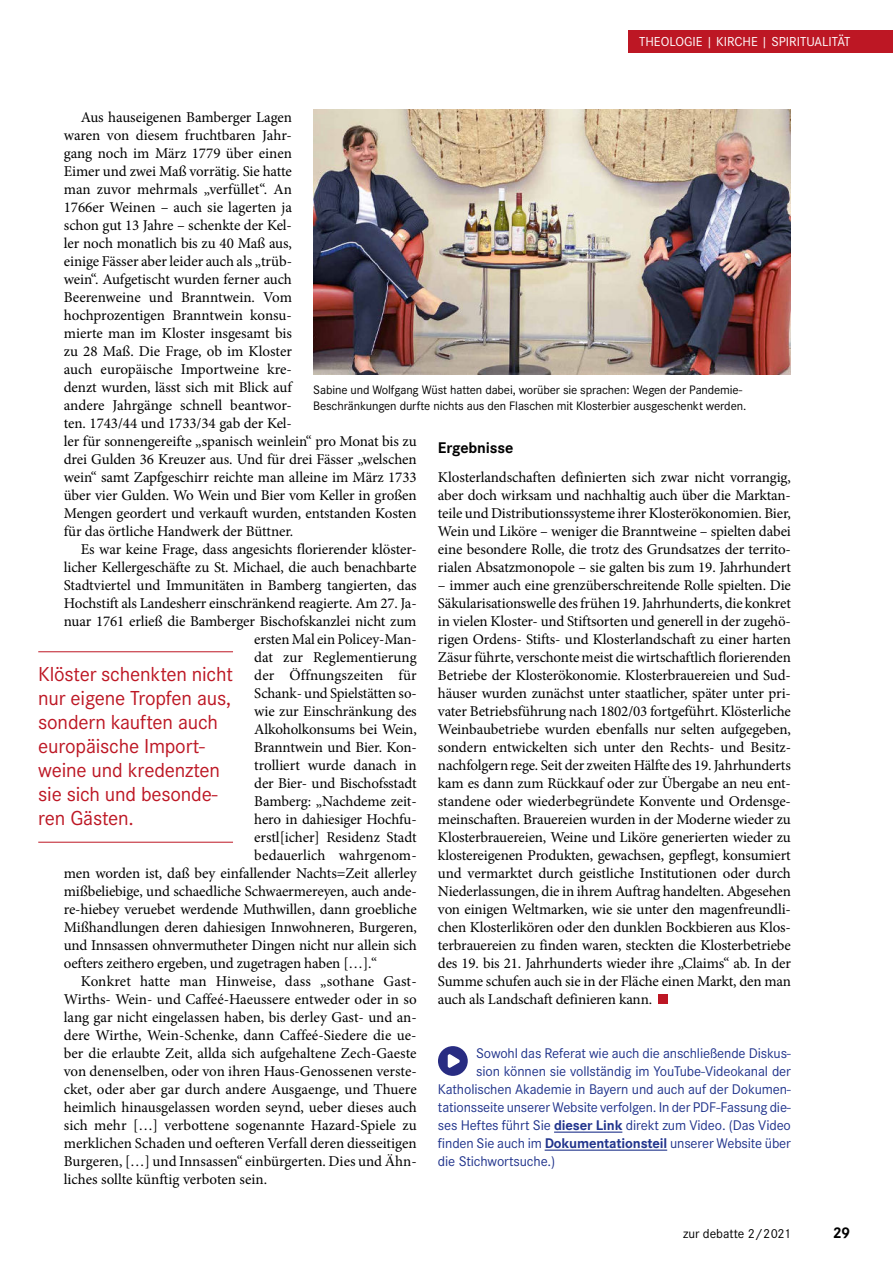
<style>
.page{position:relative;width:893px;height:1263px;background:#fff}
.page>*{position:absolute;margin:0;border:0;box-sizing:border-box;transform-origin:0 0}
.t1{font:21px/24px "Corporate S";letter-spacing:-.01em;color:#bd1724}
.t2{font:700 16.05px "Corporate S";letter-spacing:-.01em;color:#000}
.t3{font:15px/18px "Minion Pro";letter-spacing:-.005em;color:#000;text-align:justify}
.t4{font:14.55px "Corporate S";letter-spacing:-.01em;color:#21348c}
.t5{font:13.5px "Corporate S";color:#fff}
.t6{font:13.5px "Corporate S";color:#000}
.t7{font:12.75px/16px "Corporate S";letter-spacing:-.01em;color:#000}
.s1{font-weight:700}
</style>
<div class="page">
<hr style="left:554px;top:1131px;width:68px;height:2px;background:#21348c">
<hr style="left:545px;top:1149px;width:122px;height:2px;background:#21348c">
<div style="left:658px;top:994px;width:10px;height:10px;background:#bd1724"></div>
<div style="left:438px;top:1046px;width:30px;height:30px;background:#282c82;border-radius:50%"></div>
<svg style="left:447px;top:1054px;width:13px;height:14px"></svg>
<hr style="left:38px;top:651px;width:195px;height:1px;background:#bd1724">
<hr style="left:38px;top:842px;width:195px;height:1px;background:#bd1724">
<img style="left:313px;top:109px;width:478px;height:266px">
<div style="left:628px;top:30px;width:265px;height:23px;background:#bd1724"></div>
<p class="t5" style="left:639px;top:34px;width:213px">THEOLOGIE | KIRCHE | SPIRITUALITÄT</p>
<p class="t3" style="left:64px;top:109px;width:354px;text-align:left;text-indent:17px">Aus hauseigenen Bamberger Lagen<br>waren von diesem fruchtbaren Jahr-<br>gang noch im März 1779 über einen<br>Eimer und zwei Maß vorrätig. Sie hatte<br>man zuvor mehrmals „verfüllet“. An<br>1766er Weinen – auch sie lagerten ja<br>schon gut 13 Jahre – schenkte der Kel-<br>ler noch monatlich bis zu 40 Maß aus,<br>einige Fässer aber leider auch als „trüb-<br>wein“. Aufgetischt wurden ferner auch<br>Beerenweine und Branntwein. Vom<br>hochprozentigen Branntwein konsu-<br>mierte man im Kloster insgesamt bis<br>zu 28 Maß. Die Frage, ob im Kloster<br>auch europäische Importweine kre-<br>denzt wurden, lässt sich mit Blick auf<br>andere Jahrgänge schnell beantwor-<br>ten. 1743/44 und 1733/34 gab der Kel-<br>ler für sonnengereifte „spanisch weinlein“ pro Monat bis zu drei Gulden 36 Kreuzer aus. Und für drei Fässer „welschen wein“ samt Zapfgeschirr reichte man alleine im März 1733 über vier Gulden. Wo Wein und Bier vom Keller in großen Mengen geordert und verkauft wurden, entstanden Kosten für das örtliche Handwerk der Büttner.</p>
<p class="t3" style="left:81px;top:541px;width:337px">Es war keine Frage, dass angesichts florierender klöster-</p>
<p class="t3" style="left:64px;top:559px;width:354px">licher Kellergeschäfte zu St. Michael, die auch benachbarte</p>
<p class="t3" style="left:64px;top:577px;width:354px">Stadtviertel und Immunitäten in Bamberg tangierten, das</p>
<p class="t3" style="left:64px;top:595px;width:354px">Hochstift als Landesherr einschränkend reagierte. Am 27. Ja-</p>
<p class="t3" style="left:64px;top:613px;width:354px">nuar 1761 erließ die Bamberger Bischofskanzlei nicht zum</p>
<p class="t3" style="left:254px;top:631px;width:164px">ersten Mal ein Policey-Man-</p>
<p class="t3" style="left:254px;top:649px;width:164px">dat zur Reglementierung</p>
<p class="t3" style="left:254px;top:667px;width:164px">der Öffnungszeiten für</p>
<p class="t3" style="left:254px;top:685px;width:164px">Schank- und Spielstätten so-</p>
<p class="t3" style="left:254px;top:703px;width:164px">wie zur Einschränkung des</p>
<p class="t3" style="left:254px;top:721px;width:164px">Alkoholkonsums bei Wein,</p>
<p class="t3" style="left:254px;top:739px;width:164px">Branntwein und Bier. Kon-</p>
<p class="t3" style="left:254px;top:757px;width:164px">trolliert wurde danach in</p>
<p class="t3" style="left:254px;top:775px;width:164px">der Bier- und Bischofsstadt</p>
<p class="t3" style="left:254px;top:793px;width:164px">Bamberg: „Nachdeme zeit-</p>
<p class="t3" style="left:254px;top:811px;width:164px">hero in dahiesiger Hochfu-</p>
<p class="t3" style="left:254px;top:829px;width:164px">erstl[icher] Residenz Stadt</p>
<p class="t3" style="left:254px;top:847px;width:164px">bedauerlich wahrgenom-</p>
<p class="t3" style="left:64px;top:865px;width:354px">men worden ist, daß bey einfallender Nachts=Zeit allerley</p>
<p class="t3" style="left:64px;top:883px;width:354px">mißbeliebige, und schaedliche Schwaermereyen, auch ande-</p>
<p class="t3" style="left:64px;top:901px;width:355px">re-hiebey veruebet werdende Muthwillen, dann groebliche</p>
<p class="t3" style="left:64px;top:919px;width:355px">Mißhandlungen deren dahiesigen Innwohneren, Burgeren,</p>
<p class="t3" style="left:64px;top:937px;width:354px">und Innsassen ohnvermutheter Dingen nicht nur allein sich</p>
<p class="t3" style="left:64px;top:955px;width:315px">oefters zeithero ergeben, und zugetragen haben […].“</p>
<p class="t3" style="left:81px;top:973px;width:337px">Konkret hatte man Hinweise, dass „sothane Gast-</p>
<p class="t3" style="left:64px;top:991px;width:354px">Wirths- Wein- und Caffeé-Haeussere entweder oder in so</p>
<p class="t3" style="left:64px;top:1009px;width:354px">lang gar nicht eingelassen haben, bis derley Gast- und an-</p>
<p class="t3" style="left:64px;top:1027px;width:354px">dere Wirthe, Wein-Schenke, dann Caffeé-Siedere die ue-</p>
<p class="t3" style="left:64px;top:1045px;width:354px">ber die erlaubte Zeit, allda sich aufgehaltene Zech-Gaeste</p>
<p class="t3" style="left:64px;top:1063px;width:354px">von denenselben, oder von ihren Haus-Genossenen verste-</p>
<p class="t3" style="left:64px;top:1081px;width:354px">cket, oder aber gar durch andere Ausgaenge, und Thuere</p>
<p class="t3" style="left:64px;top:1099px;width:354px">heimlich hinausgelassen worden seynd, ueber dieses auch</p>
<p class="t3" style="left:64px;top:1117px;width:354px">sich mehr […] verbottene sogenannte Hazard-Spiele zu</p>
<p class="t3" style="left:64px;top:1135px;width:354px">merklichen Schaden und oefteren Verfall deren diesseitigen</p>
<p class="t3" style="left:64px;top:1153px;width:354px">Burgeren, […] und Innsassen“ einbürgerten. Dies und Ähn-</p>
<p class="t3" style="left:64px;top:1171px;width:205px">liches sollte künftig verboten sein.</p>
<p class="t7" style="left:313px;top:382px;width:434px">Sabine und Wolfgang Wüst hatten dabei, worüber sie sprachen: Wegen der Pandemie-<br>Beschränkungen durfte nichts aus den Flaschen mit Klosterbier ausgeschenkt werden.</p>
<p class="t2" style="left:438px;top:442px;width:77px">Ergebnisse</p>
<p class="t3" style="left:438px;top:469px;width:354px">Klosterlandschaften definierten sich zwar nicht vorrangig, aber doch wirksam und nachhaltig auch über die Marktan&shy;teile und Distributionssysteme ihrer Klosterökonomien. Bier, Wein und Liköre – weniger die Branntweine – spielten dabei eine besondere Rolle, die trotz des Grundsatzes der territo&shy;rialen Absatzmonopole – sie galten bis zum 19. Jahrhundert</p>
<p class="t3" style="left:438px;top:577px;width:355px">– immer auch eine grenzüberschreitende Rolle spielten. Die Säkularisationswelle des frühen 19. Jahrhunderts, die konkret in vielen Kloster- und Stiftsorten und generell in der zugehö&shy;rigen Ordens- Stifts- und Klosterlandschaft zu einer harten Zäsur führte, verschonte meist die wirtschaftlich florierenden Betriebe der Klosterökonomie. Klosterbrauereien und Sud&shy;häuser wurden zunächst unter staatlicher, später unter pri&shy;vater Betriebsführung nach 1802/03 fortgeführt. Klösterliche Weinbaubetriebe wurden ebenfalls nur selten aufgegeben, sondern entwickelten sich unter den Rechts- und Besitz&shy;nachfolgern rege. Seit der zweiten Hälfte des 19. Jahrhunderts kam es dann zum Rückkauf oder zur Übergabe an neu ent&shy;standene oder wiederbegründete Konvente und Ordensge&shy;meinschaften. Brauereien wurden in der Moderne wieder zu Klosterbrauereien, Weine und Liköre generierten wieder zu klostereigenen Produkten, gewachsen, gepflegt, konsumiert und vermarktet durch geistliche Institutionen oder durch Niederlassungen, die in ihrem Auftrag handelten. Abgesehen von einigen Weltmarken, wie sie unter den magenfreundli&shy;chen Klosterlikören oder den dunklen Bockbieren aus Klos&shy;terbrauereien zu finden waren, steckten die Klosterbetriebe des 19. bis 21. Jahrhunderts wieder ihre „Claims“ ab. In der Summe schufen auch sie in der Fläche einen Markt, den man auch als Landschaft definieren kann.</p>
<h1 class="t1" style="left:38px;top:662px;width:196px">Klöster schenkten nicht nur eigene Tropfen aus, sondern kauften auch europäische Import&shy;weine und kredenzten sie sich und besonde&shy;ren Gästen.</h1>
<p class="t4" style="left:476px;top:1045px;width:316px">Sowohl das Referat wie auch die anschließende Diskus-</p>
<p class="t4" style="left:476px;top:1063px;width:316px">sion können sie vollständig im YouTube-Videokanal der</p>
<p class="t4" style="left:438px;top:1081px;width:354px">Katholischen Akademie in Bayern und auch auf der Dokumen-</p>
<p class="t4" style="left:438px;top:1099px;width:354px">tationsseite unserer Website verfolgen. In der PDF-Fassung die-</p>
<p class="t4" style="left:438px;top:1117px;width:354px">ses Heftes führt Sie <span class="s1">dieser Link</span> direkt zum Video. (Das Video</p>
<p class="t4" style="left:438px;top:1135px;width:354px">finden Sie auch im <span class="s1">Dokumentationsteil</span> unserer Website über</p>
<p class="t4" style="left:438px;top:1153px;width:119px">die Stichwortsuche.)</p>
<p class="t6" style="left:683px;top:1229px;width:109px">zur debatte 2/2021</p>
<p class="t2" style="left:833px;top:1227px;width:19px">29</p>
</div>
